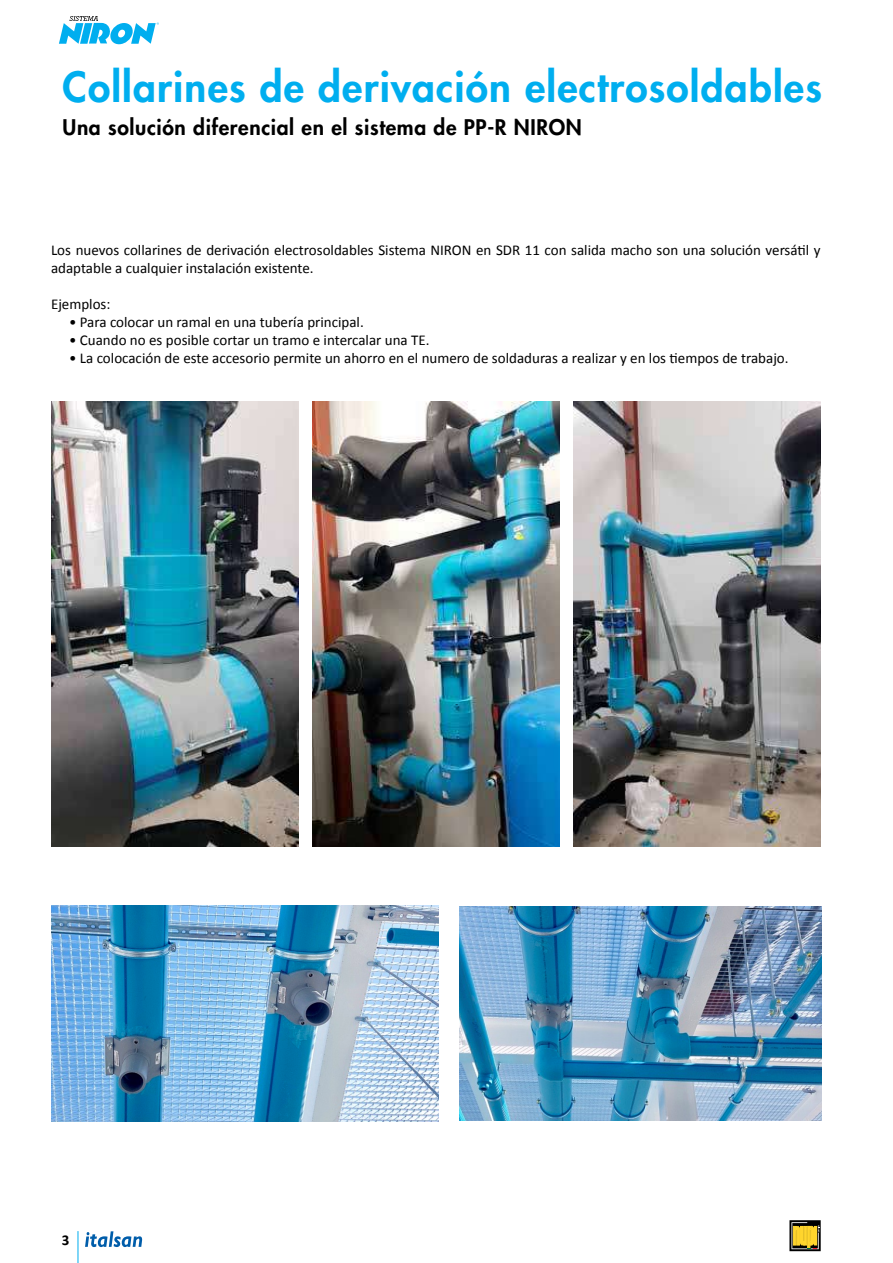
<style>
.page{position:relative;width:893px;height:1263px;background:#fff}
.page>*{position:absolute;margin:0;border:0;box-sizing:border-box;transform-origin:0 0}
.t1{font:800 40.5px "Futura Std";letter-spacing:.03em;color:#00aeef}
.t2{font:800 21px "Futura Std";letter-spacing:.03em;color:#000}
.t3{font:15px/18px "Calibri";color:#000}
.t4{font:700 15px "Calibri";color:#000}
</style>
<div class="page">
<hr style="left:78px;top:1231px;width:1px;height:32px;background:#00aeef">
<svg style="left:789px;top:1220px;width:32px;height:31px"></svg>
<svg style="left:85px;top:1231px;width:57px;height:16px"></svg>
<svg style="left:59px;top:16px;width:100px;height:28px"></svg>
<img style="left:51px;top:402px;width:247px;height:444px">
<img style="left:312px;top:402px;width:248px;height:444px">
<img style="left:573px;top:402px;width:248px;height:444px">
<img style="left:459px;top:906px;width:362px;height:214px">
<img style="left:51px;top:905px;width:388px;height:217px">
<h1 class="t1" style="left:63px;top:61px;width:761px">Collarines de derivación electrosoldables</h1>
<h2 class="t2" style="left:63px;top:114px;width:521px">Una solución diferencial en el sistema de PP-R NIRON</h2>
<p class="t3" style="left:51px;top:241px;width:771px">Los nuevos collarines de derivación electrosoldables Sistema NIRON en SDR 11 con salida macho son una solución versátil y adaptable a cualquier instalación existente.</p>
<p class="t3" style="left:51px;top:295px;width:61px">Ejemplos:</p>
<p class="t3" style="left:69px;top:313px;width:296px">• Para colocar un ramal en una tubería principal.</p>
<p class="t3" style="left:69px;top:331px;width:362px">• Cuando no es posible cortar un tramo e intercalar una TE.</p>
<p class="t3" style="left:69px;top:349px;width:721px">• La colocación de este accesorio permite un ahorro en el numero de soldaduras a realizar y en los tiempos de trabajo.</p>
<p class="t4" style="left:62px;top:1230px;width:9px">3</p>
</div>
